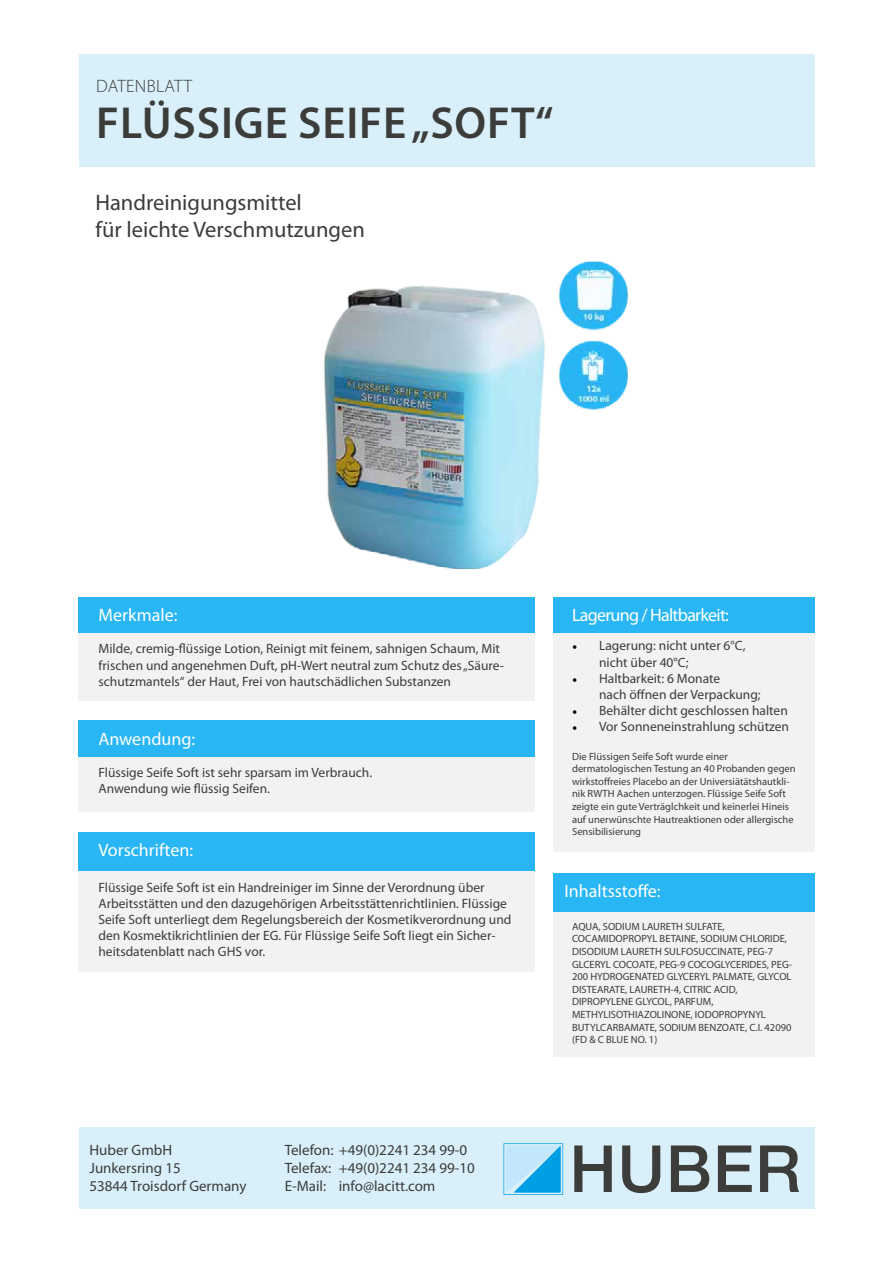
<style>
.page{position:relative;width:893px;height:1263px;background:#fff}
.page>*{position:absolute;margin:0;border:0;box-sizing:border-box;transform-origin:0 0}
.t1{font:600 45px "Myriad Pro";letter-spacing:.02em;color:#3c3c3b}
.t2{font:22.5px/27px "Myriad Pro";color:#3c3c3b}
.t3{font:18px "Myriad Pro";color:#fff}
.t4{font:18px "Myriad Pro";letter-spacing:-.04em;color:#fff}
.t5{font:300 18px "Myriad Pro";letter-spacing:.02em;color:#3c3c3b}
.t6{font:15px/18px "Myriad Pro";color:#3c3c3b}
.t7{font:13.5px/16.2px "Myriad Pro";color:#3c3c3b}
.t8{font:10.5px/12.6px "Myriad Pro";color:#3c3c3b}
.s1{font-family:"Minion Pro";color:#000}
</style>
<div class="page">
<div style="left:79px;top:54px;width:735px;height:113px;background:#d9f0fa"></div>
<img style="left:324px;top:261px;width:304px;height:309px">
<div style="left:79px;top:1127px;width:735px;height:82px;background:#d9f0fa"></div>
<div style="left:79px;top:597px;width:456px;height:42px;background:#29b6f5"></div>
<div style="left:553px;top:597px;width:261px;height:42px;background:#29b6f5"></div>
<div style="left:79px;top:833px;width:456px;height:42px;background:#29b6f5"></div>
<div style="left:553px;top:873px;width:261px;height:42px;background:#29b6f5"></div>
<div style="left:79px;top:721px;width:456px;height:42px;background:#29b6f5"></div>
<div style="left:79px;top:633px;width:456px;height:67px;background:#f2f2f2"></div>
<div style="left:553px;top:633px;width:261px;height:219px;background:#f2f2f2"></div>
<div style="left:79px;top:872px;width:456px;height:100px;background:#f2f2f2"></div>
<div style="left:553px;top:912px;width:261px;height:145px;background:#f2f2f2"></div>
<div style="left:79px;top:757px;width:456px;height:55px;background:#f2f2f2"></div>
<svg style="left:574px;top:1145px;width:38px;height:47px"></svg>
<svg style="left:622px;top:1145px;width:38px;height:48px"></svg>
<svg style="left:671px;top:1145px;width:38px;height:47px"></svg>
<svg style="left:718px;top:1145px;width:34px;height:47px"></svg>
<svg style="left:760px;top:1145px;width:39px;height:47px"></svg>
<svg style="left:503px;top:1143px;width:60px;height:52px;background:#77caf0"></svg>
<h3 class="t5" style="left:96px;top:76px;width:98px">DATENBLATT</h3>
<h1 class="t1" style="left:96px;top:98px;width:459px">FLÜSSIGE SEIFE „SOFT“</h1>
<h2 class="t2" style="left:95px;top:189px;width:271px">Handreinigungsmittel<br>für leichte Verschmutzungen</h2>
<h3 class="t3" style="left:98px;top:605px;width:80px">Merkmale:</h3>
<h3 class="t4" style="left:572px;top:605px;width:158px">Lagerung / Haltbarkeit:</h3>
<p class="t7" style="left:98px;top:641px;width:407px">Milde, cremig-flüssige Lotion, Reinigt mit feinem, sahnigen Schaum, Mit frischen und angenehmen Duft, pH-Wert neutral zum Schutz des „Säure&shy;schutzmantels“ der Haut, Frei von hautschädlichen Substanzen</p>
<p class="t7" style="left:599px;top:638px;width:148px;text-indent:-27px"><span class="s1">•</span> Lagerung: nicht unter 6°C, nicht über 40°C;</p>
<p class="t7" style="left:599px;top:670px;width:163px;text-indent:-27px"><span class="s1">•</span> Haltbarkeit: 6 Monate<br>nach öffnen der Verpackung;</p>
<p class="t7" style="left:572px;top:703px;width:217px"><span class="s1">•</span> Behälter dicht geschlossen halten</p>
<p class="t7" style="left:572px;top:719px;width:218px"><span class="s1">•</span> Vor Sonneneinstrahlung schützen</p>
<p class="t8" style="left:572px;top:750px;width:225px">Die Flüssigen Seife Soft wurde einer dermatologischen Testung an 40 Probanden gegen wirkstoffreies Placebo an der Universiätätshautkli&shy;nik RWTH Aachen unterzogen. Flüssige Seife Soft zeigte ein gute Verträglchkeit und keinerlei Hineis auf unerwünschte Hautreaktionen oder allergische Sensibilisierung</p>
<h3 class="t3" style="left:98px;top:729px;width:98px">Anwendung:</h3>
<p class="t7" style="left:98px;top:764px;width:275px">Flüssige Seife Soft ist sehr sparsam im Verbrauch.<br>Anwendung wie flüssig Seifen.</p>
<h3 class="t3" style="left:98px;top:840px;width:96px">Vorschriften:</h3>
<p class="t7" style="left:98px;top:879px;width:415px">Flüssige Seife Soft ist ein Handreiniger im Sinne der Verordnung über Arbeitsstätten und den dazugehörigen Arbeitsstättenrichtlinien. Flüssige Seife Soft unterliegt dem Regelungsbereich der Kosmetikverordnung und den Kosmektikrichtlinien der EG. Für Flüssige Seife Soft liegt ein Sicher&shy;heitsdatenblatt nach GHS vor.</p>
<p class="t6" style="left:89px;top:1141px;width:159px">Huber GmbH<br>Junkersring 15<br>53844 Troisdorf Germany</p>
<p class="t6" style="left:285px;top:1141px;width:192px">Telefon: +49(0)2241 234 99-0<br>Telefax: +49(0)2241 234 99-10<br>E-Mail: info@lacitt.com</p>
<h3 class="t3" style="left:564px;top:881px;width:98px">Inhaltsstoffe:</h3>
<p class="t8" style="left:572px;top:920px;width:221px">AQUA, SODIUM LAURETH SULFATE, COCAMIDOPROPYL BETAINE, SODIUM CHLORIDE, DISODIUM LAURETH SULFOSUCCINATE, PEG-7<br>GLCERYL COCOATE, PEG-9 COCOGLYCERIDES, PEG-200 HYDROGENATED GLYCERYL PALMATE, GLYCOL DISTEARATE, LAURETH-4, CITRIC ACID, DIPROPYLENE GLYCOL, PARFUM, METHYLISOTHIAZOLINONE, IODOPROPYNYL BUTYLCARBAMATE, SODIUM BENZOATE, C.I. 42090 (FD &amp; C BLUE NO. 1)</p>
</div>
